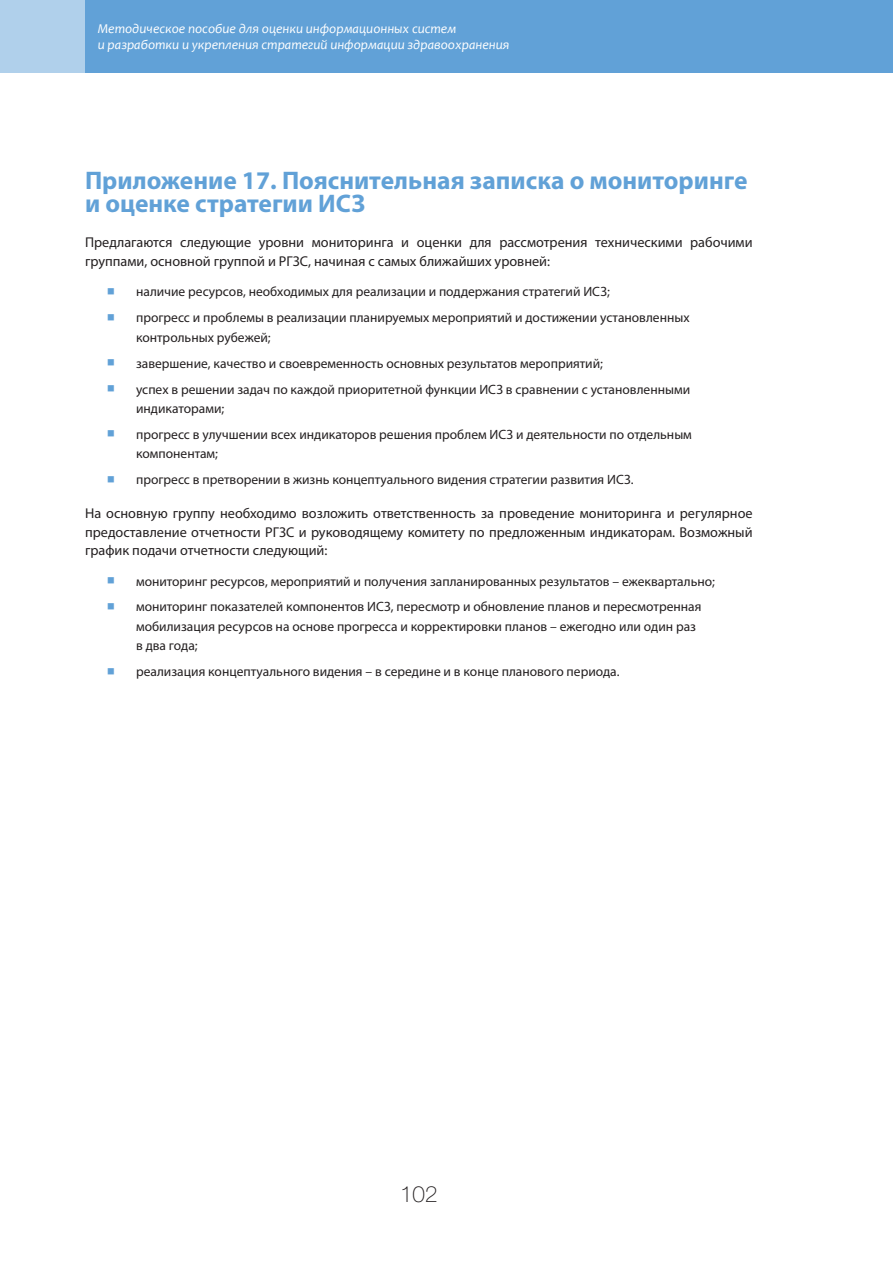
<style>
.page{position:relative;width:893px;height:1263px;background:#fff}
.page>*{position:absolute;margin:0;border:0;box-sizing:border-box;transform-origin:0 0}
.Заголовок_приложения{font:700 25.5px/22.5px "Myriad Pro";color:#61a1d7}
.t1{font:100 22.5px "Helvetica Neue Cyr";color:#231f20}
.ТЕКСТ{font:14.25px/18.8px "Myriad Pro";color:#231f20}
.t2{font:13.5px/19.5px "Myriad Pro";color:#231f20}
.t3{font:italic 13.5px/16.2px "Candara";color:#fff}
</style>
<div class="page">
<div style="left:85px;top:0;width:808px;height:72px;background:#61a1d7"></div>
<div style="left:0;top:0;width:85px;height:72px;background:#b0d0eb"></div>
<p class="t3" style="left:98px;top:20px;width:413px">Методическое пособие для оценки информационных систем<br>и разработки и укрепления стратегий информации здравоохранения</p>
<p class="Заголовок_приложения" style="left:85px;top:169px;width:664px">Приложение 17. Пояснительная записка о мониторинге и оценке стратегии ИСЗ</p>
<p class="ТЕКСТ" style="left:85px;top:233px;width:669px">Предлагаются следующие уровни мониторинга и оценки для рассмотрения техническими рабочими группами, основной группой и РГЗС, начиная с самых ближайших уровней:</p>
<p class="t2" style="left:136px;top:282px;width:475px">наличие ресурсов, необходимых для реализации и поддержания стратегий ИСЗ;</p>
<p class="t2" style="left:136px;top:308px;width:555px">прогресс и проблемы в реализации планируемых мероприятий и достижении установленных контрольных рубежей;</p>
<p class="t2" style="left:136px;top:353px;width:468px">завершение, качество и своевременность основных результатов мероприятий;</p>
<p class="t2" style="left:136px;top:379px;width:556px">успех в решении задач по каждой приоритетной функции ИСЗ в сравнении с установленными индикаторами;</p>
<p class="t2" style="left:136px;top:424px;width:557px">прогресс в улучшении всех индикаторов решения проблем ИСЗ и деятельности по отдельным компонентам;</p>
<p class="t2" style="left:136px;top:470px;width:499px">прогресс в претворении в жизнь концептуального видения стратегии развития ИСЗ.</p>
<p class="ТЕКСТ" style="left:85px;top:503px;width:669px;text-align:justify">На основную группу необходимо возложить ответственность за проведение мониторинга и регулярное предоставление отчетности РГЗС и руководящему комитету по предложенным индикаторам. Возможный график подачи отчетности следующий:</p>
<p class="t2" style="left:136px;top:571px;width:580px">мониторинг ресурсов, мероприятий и получения запланированных результатов – ежеквартально;</p>
<p class="t2" style="left:136px;top:597px;width:567px">мониторинг показателей компонентов ИСЗ, пересмотр и обновление планов и пересмотренная мобилизация ресурсов на основе прогресса и корректировки планов – ежегодно или один раз в два года;</p>
<p class="t2" style="left:136px;top:662px;width:485px">реализация концептуального видения – в середине и в конце планового периода.</p>
<h2 class="t1" style="left:400px;top:1181px;width:39px">102</h2>
</div>
